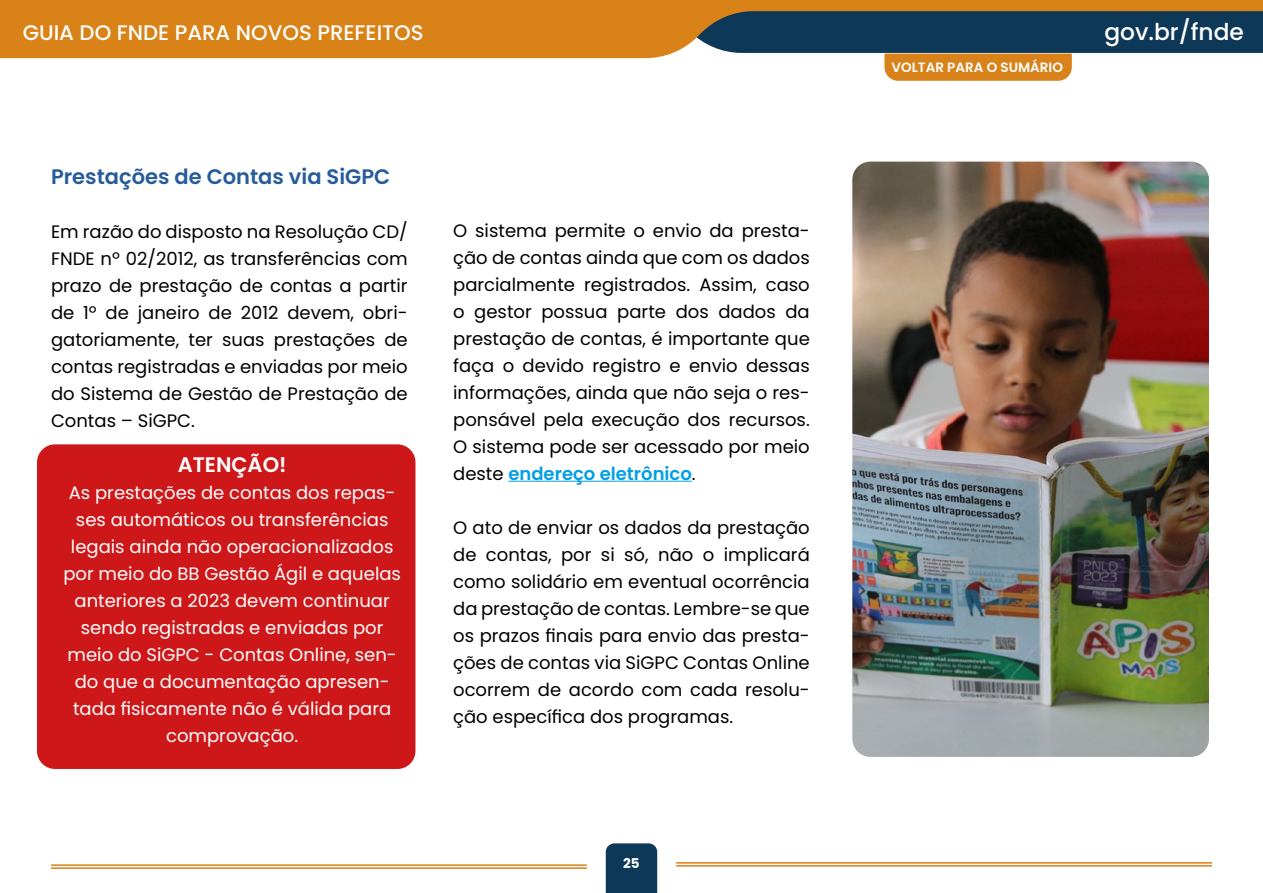
<style>
.page{position:relative;width:1263px;height:893px;background:#fff}
.page>*{position:absolute;margin:0;border:0;box-sizing:border-box;transform-origin:0 0}
.t1{font:500 23.25px "Poppins";color:#fff}
.t2{font:500 21.15px "Poppins";color:#fff}
.t3{font:600 21px "Poppins";color:#275b9b}
.t4{font:600 21px "Poppins";color:#fff}
.t5{font:18px/27px "Poppins";color:#000;text-align:justify}
.t6{font:18px/27px "Poppins";color:#fff;text-align:center}
.t7{font:600 13.5px "Poppins";color:#fff}
.t8{font:700 13.5px "Poppins";color:#fff}
.s1{font-weight:600;color:#009fe3}
</style>
<div class="page">
<div style="left:884px;top:58px;width:188px;height:23px;background:#d88219"></div>
<svg style="left:0;top:0;width:1263px;height:58px;background:#9a6f33"></svg>
<div style="left:606px;top:843px;width:51px;height:50px;background:#0d3857"></div>
<hr style="left:51px;top:864px;width:536px;height:2px;background:#d88116">
<hr style="left:51px;top:867px;width:536px;height:2px;background:#d88116">
<hr style="left:676px;top:862px;width:536px;height:2px;background:#d88116">
<hr style="left:676px;top:865px;width:536px;height:2px;background:#d88116">
<div style="left:37px;top:444px;width:378px;height:325px;background:#cd1719;border-radius:18px"></div>
<hr style="left:508px;top:481px;width:184px;height:1px;background:#009fe3">
<img style="left:852px;top:162px;width:357px;height:595px">
<p class="t2" style="left:23px;top:20px;width:402px">GUIA DO FNDE PARA NOVOS PREFEITOS</p>
<p class="t1" style="left:1104px;top:19px;width:141px">gov.br/fnde</p>
<p class="t3" style="left:51px;top:164px;width:341px">Prestações de Contas via SiGPC</p>
<p class="t5" style="left:51px;top:218px;width:358px">Em razão do disposto na Resolução CD/ FNDE nº 02/2012, as transferências com prazo de prestação de contas a partir de 1º de janeiro de 2012 devem, obri&shy;gatoriamente, ter suas prestações de contas registradas e enviadas por meio do Sistema de Gestão de Prestação de Contas – SiGPC.</p>
<p class="t4" style="left:178px;top:453px;width:110px">ATENÇÃO!</p>
<p class="t6" style="left:63px;top:480px;width:339px">As prestações de contas dos repas&shy;ses automáticos ou transferências legais ainda não operacionalizados por meio do BB Gestão Ágil e aquelas anteriores a 2023 devem continuar sendo registradas e enviadas por meio do SiGPC - Contas Online, sen&shy;do que a documentação apresen&shy;tada fisicamente não é válida para comprovação.</p>
<p class="t5" style="left:453px;top:217px;width:358px">O sistema permite o envio da presta&shy;ção de contas ainda que com os dados parcialmente registrados. Assim, caso o gestor possua parte dos dados da prestação de contas, é importante que faça o devido registro e envio dessas informações, ainda que não seja o res&shy;ponsável pela execução dos recursos.<br>O sistema pode ser acessado por meio deste <span class="s1">endereço eletrônico</span>.</p>
<p class="t5" style="left:453px;top:514px;width:358px">O ato de enviar os dados da prestação de contas, por si só, não o implicará como solidário em eventual ocorrência da prestação de contas. Lembre-se que os prazos finais para envio das presta&shy;ções de contas via SiGPC Contas Online ocorrem de acordo com cada resolu&shy;ção específica dos programas.</p>
<p class="t8" style="left:623px;top:855px;width:18px">25</p>
<p class="t7" style="left:891px;top:59px;width:173px">VOLTAR PARA O SUMÁRIO</p>
</div>
